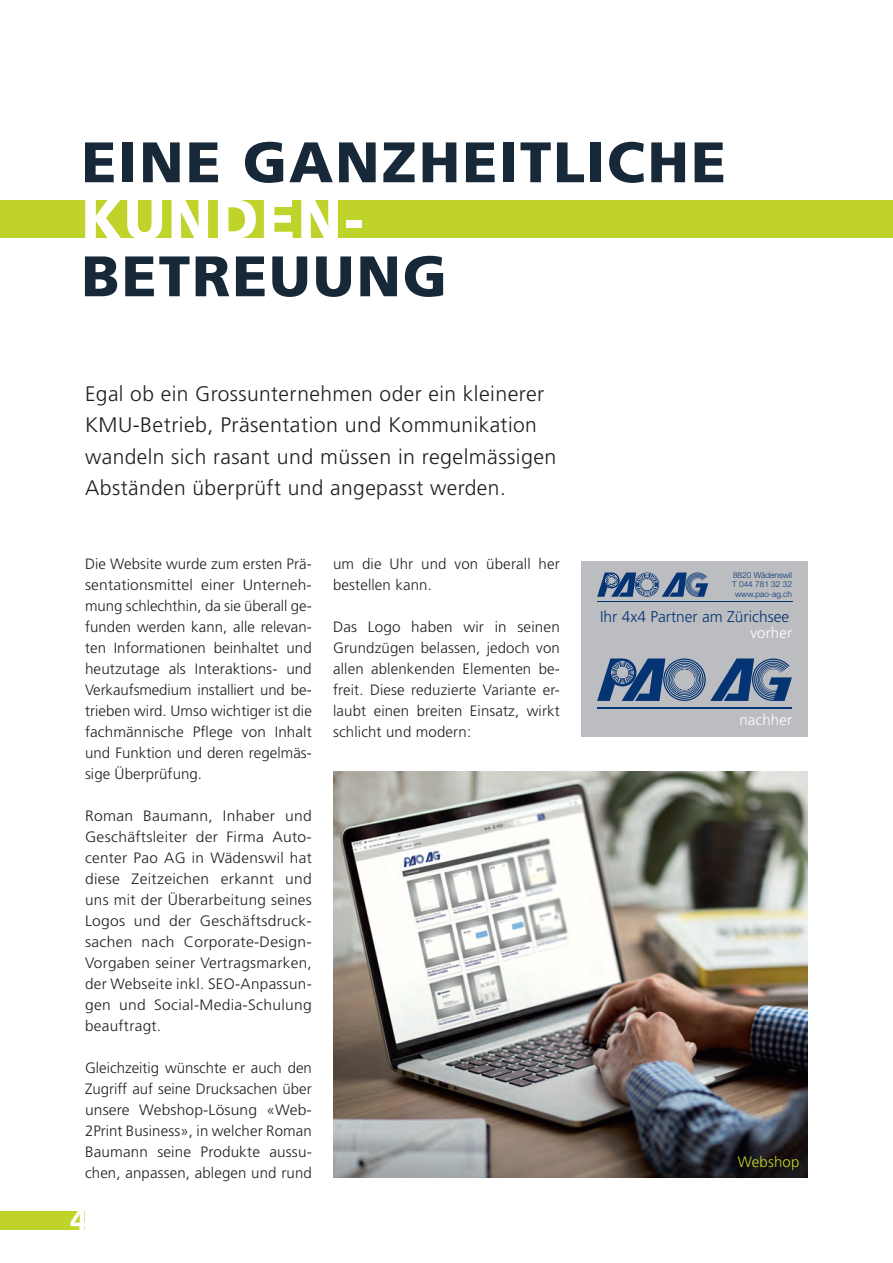
<style>
.page{position:relative;width:893px;height:1263px;background:#fff}
.page>*{position:absolute;margin:0;border:0;box-sizing:border-box;transform-origin:0 0}
.t1{font:900 57px "Frutiger LT Std";letter-spacing:.035em;color:#172938}
.t2{font:900 57px "Frutiger LT Std";letter-spacing:.035em;color:#fff}
.t3{font:900 28.5px "Frutiger LT Std";color:#fff}
.t4{font:300 21px/31.5px "Frutiger LT Std";letter-spacing:.02em;color:#231f20}
.t5{font:300 15.6px "Frutiger";color:#053474}
.t6{font:300 15px/21px "Frutiger LT Std";letter-spacing:.01em;color:#231f20;text-align:justify}
.t7{font:300 15px/21px "Frutiger LT Std";letter-spacing:.01em;color:#231f20;text-align:justify;scale:1.04 1}
.t8{font:300 15px "Frutiger LT Std";letter-spacing:.01em;color:#fff}
.t9{font:300 15px "Frutiger LT Std";letter-spacing:.01em;color:#c0d32b}
.t10{font:300 8.25px/9.3px "Helvetica Neue LT Std";color:#053474;text-align:center}
</style>
<div class="page">
<div style="left:0;top:1211px;width:85px;height:18px;background:#c0d32b"></div>
<div style="left:0;top:201px;width:893px;height:37px;background:#c0d32b"></div>
<div style="left:581px;top:561px;width:227px;height:176px;background:#bcbdc0"></div>
<img style="left:333px;top:771px;width:475px;height:407px">
<svg style="left:597px;top:572px;width:111px;height:25px"></svg>
<hr style="left:597px;top:601px;width:195px;height:1px;background:#053474">
<svg style="left:597px;top:658px;width:195px;height:43px"></svg>
<hr style="left:597px;top:708px;width:195px;height:1px;background:#053474">
<h1 class="t1" style="left:82px;top:128px;width:646px">EINE GANZHEITLICHE</h1>
<h1 class="t2" style="left:82px;top:185px;width:284px">KUNDEN-</h1>
<h1 class="t1" style="left:82px;top:242px;width:367px">BETREUUNG</h1>
<h3 class="t4" style="left:85px;top:378px;width:473px">Egal ob ein Grossunternehmen oder ein kleinerer KMU-Betrieb, Präsentation und Kommunikation wandeln sich rasant und müssen in regelmässigen Abständen überprüft und angepasst werden.</h3>
<p class="t6" style="left:85px;top:553px;width:228px">Die Website wurde zum ersten Prä&shy;sentationsmittel einer Unterneh&shy;mung schlechthin, da sie überall ge&shy;funden werden kann, alle relevan&shy;ten Informationen beinhaltet und heutzutage als Interaktions- und Verkaufsmedium installiert und be&shy;trieben wird. Umso wichtiger ist die fachmännische Pflege von Inhalt und Funktion und deren regelmäs&shy;sige Überprüfung.</p>
<p class="t7" style="left:85px;top:805px;width:220px">Roman Baumann, Inhaber und Geschäftsleiter der Firma Auto&shy;center Pao AG in Wädenswil hat diese Zeitzeichen erkannt und uns mit der Überarbeitung seines Logos und der Geschäftsdruck&shy;sachen nach Corporate-Design-Vorgaben seiner Vertragsmarken, der Webseite inkl. SEO-Anpassun&shy;gen und Social-Media-Schulung beauftragt.</p>
<p class="t6" style="left:85px;top:1057px;width:228px">Gleichzeitig wünschte er auch den Zugriff auf seine Drucksachen über unsere Webshop-Lösung «Web-2Print Business», in welcher Roman Baumann seine Produkte aussu&shy;chen, anpassen, ablegen und rund</p>
<h2 class="t3" style="left:70px;top:1203px;width:19px">4</h2>
<p class="t6" style="left:333px;top:553px;width:228px">um die Uhr und von überall her bestellen kann.</p>
<p class="t6" style="left:333px;top:616px;width:228px">Das Logo haben wir in seinen Grundzügen belassen, jedoch von allen ablenkenden Elementen be&shy;freit. Diese reduzierte Variante er&shy;laubt einen breiten Einsatz, wirkt schlicht und modern:</p>
<p class="t10" style="left:732px;top:570px;width:61px">8820 Wädenswil<br>T 044 781 32 32 www.pao-ag.ch</p>
<p class="t5" style="left:600px;top:607px;width:191px">Ihr 4x4 Partner am Zürichsee</p>
<p class="t8" style="left:750px;top:624px;width:43px">vorher</p>
<p class="t8" style="left:739px;top:712px;width:54px">nachher</p>
<p class="t9" style="left:738px;top:1153px;width:63px">Webshop</p>
</div>
